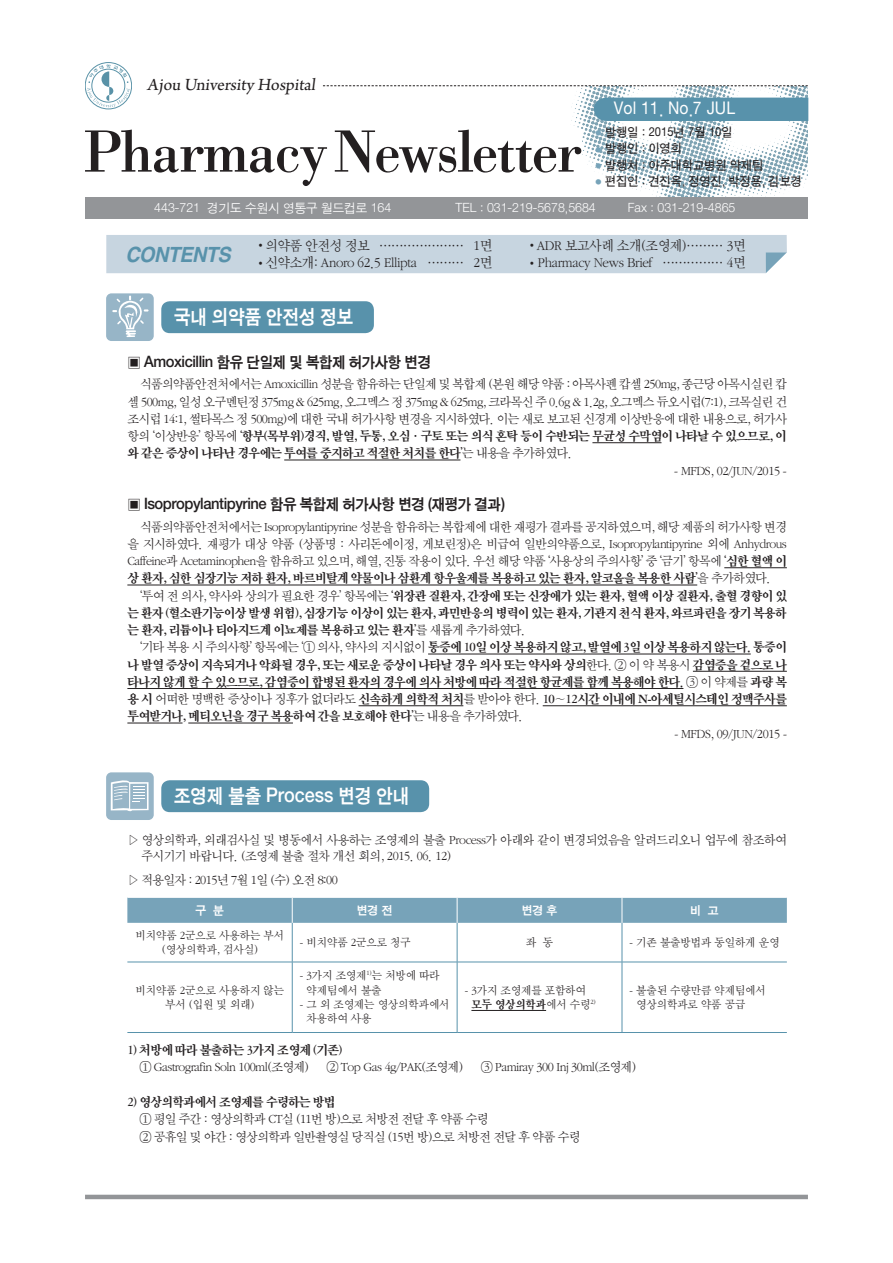
<style>
.page{position:relative;width:893px;height:1263px;background:#fff}
.page>*{position:absolute;margin:0;border:0;box-sizing:border-box;transform-origin:0 0}
.t1{font:italic 700 21px "Helvetica";letter-spacing:-.025em;color:#5892ab;scale:.94 1}
.t2{font:20.25px "Sand Kg";color:#fff;scale:.9 1}
.t3{font:18px "Arno Pro";color:#231f20}
.t4{font:18px "Sand Tg";color:#fff}
.t5{font:15.75px "Sand Kg";letter-spacing:-.03em;color:#231f20;scale:.95 1}
.t6{font:14.7px "Sand Sm";letter-spacing:-.025em;color:#231f20;scale:.94 1}
.t7{font:13.5px/17.2px "Sand Sm";letter-spacing:-.04em;color:#231f20;text-align:justify;scale:.95 1}
.t8{font:13.5px/17.2px "Sand Km";letter-spacing:-.04em;color:#231f20;scale:.95 1}
.t9{font:12.75px "Sand Jg";color:#fff}
.t10{font:12.75px "Sand Tg";color:#231f20}
.t11{font:12px/14.4px "Sand Sm";color:#231f20;scale:.95 1}
.t12{font:12px "Sand Km";color:#231f20;scale:.95 1}
.t13{font:12px "Sand Kg";color:#fff}
.s1{font-family:"Sand Kg";font-size:10.5px;color:#77a3b9}
.s2{font-family:"Sand Sm"}
.s3{font-family:"Sand Km"}
</style>
<div class="page">
<img style="left:563px;top:87px;width:245px;height:119px">
<div style="left:85px;top:62px;width:47px;height:47px;border:1px solid #5992a7;border-radius:50%"></div>
<svg style="left:87px;top:64px;width:43px;height:43px"></svg>
<svg style="left:323px;top:85px;width:485px;height:1px"></svg>
<div style="left:85px;top:130px;width:496px;height:56px;background:#fff"></div>
<svg style="left:85px;top:130px;width:242px;height:56px"></svg>
<svg style="left:335px;top:130px;width:246px;height:43px"></svg>
<div style="left:594px;top:98px;width:214px;height:23px;background:#5892ab"></div>
<div style="left:85px;top:198px;width:722px;height:21px;background:#939598"></div>
<hr style="left:85px;top:1195px;width:723px;height:4px;background:#939598">
<hr style="left:592px;top:442px;width:69px;height:1px;background:#231f20">
<hr style="left:284px;top:460px;width:176px;height:1px;background:#231f20">
<hr style="left:724px;top:567px;width:63px;height:1px;background:#231f20">
<hr style="left:127px;top:585px;width:570px;height:1px;background:#231f20">
<hr style="left:428px;top:654px;width:323px;height:1px;background:#231f20">
<hr style="left:693px;top:671px;width:94px;height:1px;background:#231f20">
<hr style="left:127px;top:688px;width:556px;height:1px;background:#231f20">
<hr style="left:359px;top:705px;width:104px;height:1px;background:#231f20">
<hr style="left:543px;top:705px;width:244px;height:1px;background:#231f20">
<hr style="left:127px;top:723px;width:56px;height:1px;background:#231f20">
<hr style="left:188px;top:723px;width:105px;height:1px;background:#231f20">
<div style="left:161px;top:301px;width:213px;height:32px;background:#5892ab;border-radius:9px"></div>
<div style="left:106px;top:293px;width:48px;height:48px;background:#97b5c7;border-radius:5px"></div>
<svg style="left:112px;top:296px;width:37px;height:41px"></svg>
<div style="left:161px;top:780px;width:268px;height:32px;background:#5892ab;border-radius:9px"></div>
<div style="left:106px;top:772px;width:48px;height:48px;background:#97b5c7;border-radius:5px"></div>
<svg style="left:111px;top:780px;width:38px;height:32px"></svg>
<hr style="left:292px;top:923px;width:1px;height:39px;background:#5892ab">
<hr style="left:457px;top:923px;width:1px;height:39px;background:#5892ab">
<hr style="left:622px;top:923px;width:1px;height:39px;background:#5892ab">
<hr style="left:127px;top:962px;width:165px;height:1px;background:#5892ab">
<hr style="left:292px;top:962px;width:165px;height:1px;background:#5892ab">
<hr style="left:292px;top:962px;width:1px;height:70px;background:#5892ab">
<hr style="left:457px;top:962px;width:165px;height:1px;background:#5892ab">
<hr style="left:457px;top:962px;width:1px;height:70px;background:#5892ab">
<hr style="left:622px;top:962px;width:165px;height:1px;background:#5892ab">
<hr style="left:622px;top:962px;width:1px;height:70px;background:#5892ab">
<hr style="left:127px;top:1032px;width:165px;height:1px;background:#5892ab">
<hr style="left:292px;top:1032px;width:165px;height:1px;background:#5892ab">
<hr style="left:457px;top:1032px;width:165px;height:1px;background:#5892ab">
<hr style="left:622px;top:1032px;width:165px;height:1px;background:#5892ab">
<svg style="left:127px;top:897px;width:660px;height:26px;background:#7ca6bc"></svg>
<hr style="left:471px;top:1010px;width:75px;height:1px;background:#231f20">
<div style="left:106px;top:235px;width:681px;height:38px;background:#c7d5e0"></div>
<h3 class="t3" style="left:147px;top:74px;width:172px">Ajou University Hospital</h3>
<h3 class="t4" style="left:614px;top:100px;width:123px">Vol 11. No.7 JUL</h3>
<p class="t10" style="left:594px;top:126px;width:140px"><span class="s1">●</span> 발행일 : 2015년 7월 10일</p>
<p class="t10" style="left:594px;top:143px;width:90px"><span class="s1">●</span> 발행인 : 이영희</p>
<p class="t10" style="left:594px;top:159px;width:171px"><span class="s1">●</span> 발행처 : 아주대학교병원 약제팀</p>
<p class="t10" style="left:594px;top:175px;width:210px"><span class="s1">●</span> 편집인 : 견진옥, 정영진, 박정용, 김보경</p>
<p class="t9" style="left:154px;top:202px;width:239px">443-721 경기도 수원시 영통구 월드컵로 164</p>
<p class="t9" style="left:456px;top:202px;width:142px">TEL : 031-219-5678,5684</p>
<p class="t9" style="left:628px;top:202px;width:109px">Fax : 031-219-4865</p>
<h1 class="t1" style="left:125px;top:241px;width:113px">CONTENTS</h1>
<p class="t6" style="left:258px;top:238px;width:250px"><sup>●</sup> 의약품 안전성 정보 ………………… 1면</p>
<p class="t6" style="left:258px;top:256px;width:250px"><sup>●</sup> 신약소개: Anoro 62.5 Ellipta ……… 2면</p>
<p class="t6" style="left:529px;top:238px;width:231px"><sup>●</sup> ADR 보고사례 소개(조영제)……… 3면</p>
<p class="t6" style="left:529px;top:256px;width:231px"><sup>●</sup> Pharmacy News Brief …………… 4면</p>
<h2 class="t2" style="left:174px;top:307px;width:201px">국내 의약품 안전성 정보</h2>
<p class="t5" style="left:127px;top:354px;width:321px">▣ Amoxicillin 함유 단일제 및 복합제 허가사항 변경</p>
<p class="t7" style="left:127px;top:376px;width:696px;text-indent:13px">식품의약품안전처에서는 Amoxicillin 성분을 함유하는 단일제 및 복합제 (본원 해당 약품 : 아목사펜 캅셀 250mg, 종근당 아목시실린 캅 셀 500mg, 일성 오구멘틴정 375mg &amp; 625mg, 오그멕스 정 375mg &amp; 625mg, 크라목신 주 0.6g &amp; 1.2g, 오그멕스 듀오시럽(7:1), 크목실린 건 조시럽 14:1, 썰타목스 정 500mg)에 대한 국내 허가사항 변경을 지시하였다. 이는 새로 보고된 신경계 이상반응에 대한 내용으로, 허가사</p>
<p class="t8" style="left:127px;top:428px;width:696px"><span class="s2">항의 ‘이상반응’ 항목에</span> ‘항부(목부위)경직, 발열, 두통, 오심·구토 또는 의식 혼탁 등이 수반되는 무균성 수막염이 나타날 수 있으므로, 이 와 같은 증상이 나타난 경우에는 투여를 중지하고 적절한 처치를 한다’<span class="s2">는 내용을 추가하였다.</span></p>
<p class="t7" style="left:674px;top:462px;width:120px">- MFDS, 02/JUN/2015 -</p>
<p class="t5" style="left:127px;top:496px;width:399px">▣ Isopropylantipyrine 함유 복합제 허가사항 변경 (재평가 결과)</p>
<p class="t7" style="left:127px;top:518px;width:696px;text-indent:13px">식품의약품안전처에서는 Isopropylantipyrine 성분을 함유하는 복합제에 대한 재평가 결과를 공지하였으며, 해당 제품의 허가사항 변경 을 지시하였다. 재평가 대상 약품 (상품명 : 사리돈에이정, 게보린정)은 비급여 일반의약품으로, Isopropylantipyrine 외에 Anhydrous Caffeine과 Acetaminophen을 함유하고 있으며, 해열, 진통 작용이 있다. 우선 해당 약품 ‘사용상의 주의사항’ 중 ‘금기’ 항목에 <span class="s3">‘심한 혈액 이</span></p>
<p class="t8" style="left:127px;top:570px;width:679px">상 환자, 심한 심장기능 저하 환자, 바르비탈계 약물이나 삼환계 항우울제를 복용하고 있는 환자, 알코올을 복용한 사람’<span class="s2">을 추가하였다.</span></p>
<p class="t8" style="left:140px;top:587px;width:682px"><span class="s2">‘투여 전 의사, 약사와 상의가 필요한 경우’ 항목에는</span> ‘위장관 질환자, 간장애 또는 신장애가 있는 환자, 혈액 이상 질환자, 출혈 경향이 있</p>
<p class="t8" style="left:127px;top:604px;width:696px">는 환자 (혈소판기능이상 발생 위험), 심장기능 이상이 있는 환자, 과민반응의 병력이 있는 환자, 기관지 천식 환자, 와르파린을 장기 복용하</p>
<p class="t8" style="left:127px;top:622px;width:421px">는 환자, 리튬이나 티아지드계 이뇨제를 복용하고 있는 환자’<span class="s2">를 새롭게 추가하였다.</span></p>
<p class="t8" style="left:140px;top:639px;width:682px"><span class="s2">‘기타 복용 시 주의사항’ 항목에는 ‘</span>① <span class="s2">의사, 약사의 지시없이</span> 통증에 10일 이상 복용하지 않고, 발열에 3일 이상 복용하지 않는다. 통증이</p>
<p class="t8" style="left:127px;top:656px;width:696px">나 발열 증상이 지속되거나 악화될 경우, 또는 새로운 증상이 나타날 경우 의사 또는 약사와 상의<span class="s2">한다.</span> ② <span class="s2">이 약 복용시</span> 감염증을 겉으로 나</p>
<p class="t8" style="left:127px;top:673px;width:696px">타나지 않게 할 수 있으므로, 감염증이 합병된 환자의 경우에 의사 처방에 따라 적절한 항균제를 함께 복용해야 한다. ③ <span class="s2">이 약제를</span> 과량 복</p>
<p class="t8" style="left:127px;top:691px;width:696px">용 시 <span class="s2">어떠한 명백한 증상이나 징후가 없더라도</span> 신속하게 의학적 처치<span class="s2">를 받아야 한다.</span> 10∼12시간 이내에 N-아세틸시스테인 정맥주사를</p>
<p class="t8" style="left:127px;top:708px;width:418px">투여받거나, 메티오닌을 경구 복용하여 간을 보호해야 한다’<span class="s2">는 내용을 추가하였다.</span></p>
<p class="t7" style="left:674px;top:725px;width:120px">- MFDS, 09/JUN/2015 -</p>
<h2 class="t2" style="left:174px;top:786px;width:263px">조영제 불출 Process 변경 안내</h2>
<p class="t7" style="left:141px;top:833px;width:681px;line-height:15.8px;text-indent:-14px">▷ 영상의학과, 외래검사실 및 병동에서 사용하는 조영제의 불출 Process가 아래와 같이 변경되었음을 알려드리오니 업무에 참조하여 주시기기 바랍니다. (조영제 불출 절차 개선 회의, 2015. 06. 12)</p>
<p class="t7" style="left:127px;top:872px;width:223px">▷ 적용일자 : 2015년 7월 1일 (수) 오전 8:00</p>
<p class="t13" style="left:196px;top:904px;width:30px">구 분</p>
<p class="t13" style="left:357px;top:904px;width:37px">변경 전</p>
<p class="t13" style="left:522px;top:904px;width:37px">변경 후</p>
<p class="t13" style="left:690px;top:904px;width:30px">비 고</p>
<p class="t11" style="left:136px;top:928px;width:158px;text-align:center">비치약품 2군으로 사용하는 부서 (영상의학과, 검사실)</p>
<p class="t11" style="left:300px;top:935px;width:118px">- 비치약품 2군으로 청구</p>
<p class="t11" style="left:526px;top:935px;width:30px">좌 동</p>
<p class="t11" style="left:630px;top:935px;width:159px">- 기존 불출방법과 동일하게 운영</p>
<p class="t11" style="left:136px;top:983px;width:158px;text-align:center">비치약품 2군으로 사용하지 않는 부서 (입원 및 외래)</p>
<p class="t11" style="left:307px;top:969px;width:142px;text-indent:-7px">- 3가지 조영제<sup>1)</sup>는 처방에 따라 약제팀에서 불출</p>
<p class="t11" style="left:307px;top:998px;width:152px;text-indent:-7px">- 그 외 조영제는 영상의학과에서 차용하여 사용</p>
<p class="t11" style="left:465px;top:983px;width:129px">- 3가지 조영제를 포함하여</p>
<p class="t12" style="left:471px;top:999px;width:132px">모두 영상의학과<span class="s2">에서 수령</span><sup>2)</sup></p>
<p class="t11" style="left:636px;top:983px;width:138px;text-indent:-7px">- 불출된 수량만큼 약제팀에서 영상의학과로 약품 공급</p>
<p class="t8" style="left:127px;top:1042px;width:228px">1) 처방에 따라 불출하는 3가지 조영제 (기존)</p>
<p class="t7" style="left:140px;top:1059px;width:180px">① Gastrografin Soln 100ml(조영제)</p>
<p class="t7" style="left:327px;top:1059px;width:145px">② Top Gas 4g/PAK(조영제)</p>
<p class="t7" style="left:481px;top:1059px;width:165px">③ Pamiray 300 Inj 30ml(조영제)</p>
<p class="t8" style="left:127px;top:1094px;width:220px">2) 영상의학과에서 조영제를 수령하는 방법</p>
<p class="t7" style="left:140px;top:1111px;width:465px">① 평일 주간 : 영상의학과 CT실 (11번 방)으로 처방전 전달 후 약품 수령<br>② 공휴일 및 야간 : 영상의학과 일반촬영실 당직실 (15번 방)으로 처방전 전달 후 약품 수령</p>
</div>
